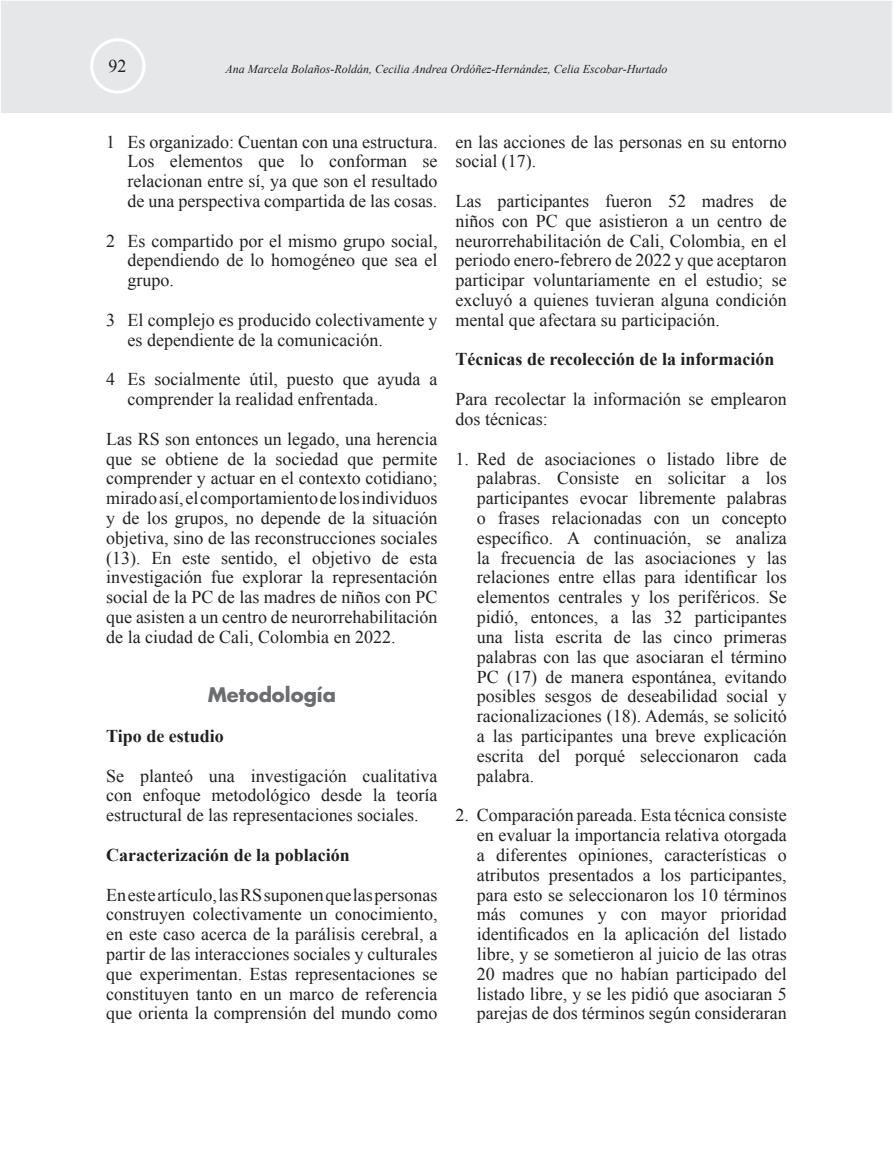
<style>
.page{position:relative;width:893px;height:1149px;background:#fff}
.page>*{position:absolute;margin:0;border:0;box-sizing:border-box;transform-origin:0 0}
.TITULO_DENTO_DEL_ART{font:700 19.5px "Futura LT";color:#6c6d70}
.Viñetas{font:18px/19.8px "Times New Roman";color:#231f20;text-align:justify}
.Normal_HPS{font:18px/19.8px "Times New Roman";color:#231f20;text-align:justify}
.Subs_HPS{font:700 18px "Times New Roman";color:#231f20}
.t1{font:italic 12px "Times New Roman";color:#231f20}
</style>
<div class="page">
<div style="left:0;top:0;width:893px;height:113px;background:#e6e7e9"></div>
<div style="left:90px;top:38px;width:55px;height:56px;border:3px solid #fff;border-radius:50%"></div>
<p class="Viñetas" style="left:109px;top:56px;width:19px">92</p>
<p class="t1" style="left:226px;top:61px;width:443px">Ana Marcela Bolaños-Roldán, Cecilia Andrea Ordóñez-Hernández, Celia Escobar-Hurtado</p>
<p class="Viñetas" style="left:128px;top:131px;width:311px;text-indent:-21px">1 Es organizado: Cuentan con una estructura.<br>Los elementos que lo conforman se relacionan entre sí, ya que son el resultado de una perspectiva compartida de las cosas.</p>
<p class="Viñetas" style="left:128px;top:230px;width:311px;text-indent:-21px">2 Es compartido por el mismo grupo social, dependiendo de lo homogéneo que sea el grupo.</p>
<p class="Viñetas" style="left:128px;top:309px;width:311px;text-indent:-21px">3 El complejo es producido colectivamente y es dependiente de la comunicación.</p>
<p class="Viñetas" style="left:128px;top:369px;width:311px;text-indent:-21px">4 Es socialmente útil, puesto que ayuda a comprender la realidad enfrentada.</p>
<p class="Normal_HPS" style="left:106px;top:428px;width:333px">Las RS son entonces un legado, una herencia que se obtiene de la sociedad que permite comprender y actuar en el contexto cotidiano; mirado así, el comportamiento de los individuos y de los grupos, no depende de la situación objetiva, sino de las reconstrucciones sociales (13). En este sentido, el objetivo de esta investigación fue explorar la representación social de la PC de las madres de niños con PC que asisten a un centro de neurorrehabilitación de la ciudad de Cali, Colombia en 2022.</p>
<p class="TITULO_DENTO_DEL_ART" style="left:208px;top:681px;width:130px">Metodología</p>
<p class="Subs_HPS" style="left:106px;top:723px;width:119px">Tipo de estudio</p>
<p class="Normal_HPS" style="left:106px;top:765px;width:333px">Se planteó una investigación cualitativa con enfoque metodológico desde la teoría estructural de las representaciones sociales.</p>
<p class="Subs_HPS" style="left:106px;top:842px;width:245px">Caracterización de la población</p>
<p class="Normal_HPS" style="left:106px;top:884px;width:333px">En este artículo, las RS suponen que las personas construyen colectivamente un conocimiento, en este caso acerca de la parálisis cerebral, a partir de las interacciones sociales y culturales que experimentan. Estas representaciones se constituyen tanto en un marco de referencia que orienta la comprensión del mundo como</p>
<p class="Normal_HPS" style="left:455px;top:131px;width:333px">en las acciones de las personas en su entorno social (17).</p>
<p class="Normal_HPS" style="left:455px;top:191px;width:333px">Las participantes fueron 52 madres de niños con PC que asistieron a un centro de neurorrehabilitación de Cali, Colombia, en el periodo enero-febrero de 2022 y que aceptaron participar voluntariamente en el estudio; se excluyó a quienes tuvieran alguna condición mental que afectara su participación.</p>
<p class="Subs_HPS" style="left:455px;top:347px;width:321px">Técnicas de recolección de la información</p>
<p class="Normal_HPS" style="left:455px;top:389px;width:333px">Para recolectar la información se emplearon dos técnicas:</p>
<p class="Viñetas" style="left:477px;top:448px;width:311px;text-indent:-21px">1. Red de asociaciones o listado libre de palabras. Consiste en solicitar a los participantes evocar libremente palabras o frases relacionadas con un concepto específico. A continuación, se analiza la frecuencia de las asociaciones y las relaciones entre ellas para identificar los elementos centrales y los periféricos. Se pidió, entonces, a las 32 participantes una lista escrita de las cinco primeras palabras con las que asociaran el término PC (17) de manera espontánea, evitando posibles sesgos de deseabilidad social y racionalizaciones (18). Además, se solicitó a las participantes una breve explicación escrita del porqué seleccionaron cada palabra.</p>
<p class="Viñetas" style="left:477px;top:804px;width:311px;text-indent:-21px">2. Comparación pareada. Esta técnica consiste en evaluar la importancia relativa otorgada a diferentes opiniones, características o atributos presentados a los participantes, para esto se seleccionaron los 10 términos más comunes y con mayor prioridad identificados en la aplicación del listado libre, y se sometieron al juicio de las otras 20 madres que no habían participado del listado libre, y se les pidió que asociaran 5 parejas de dos términos según consideraran</p>
</div>
